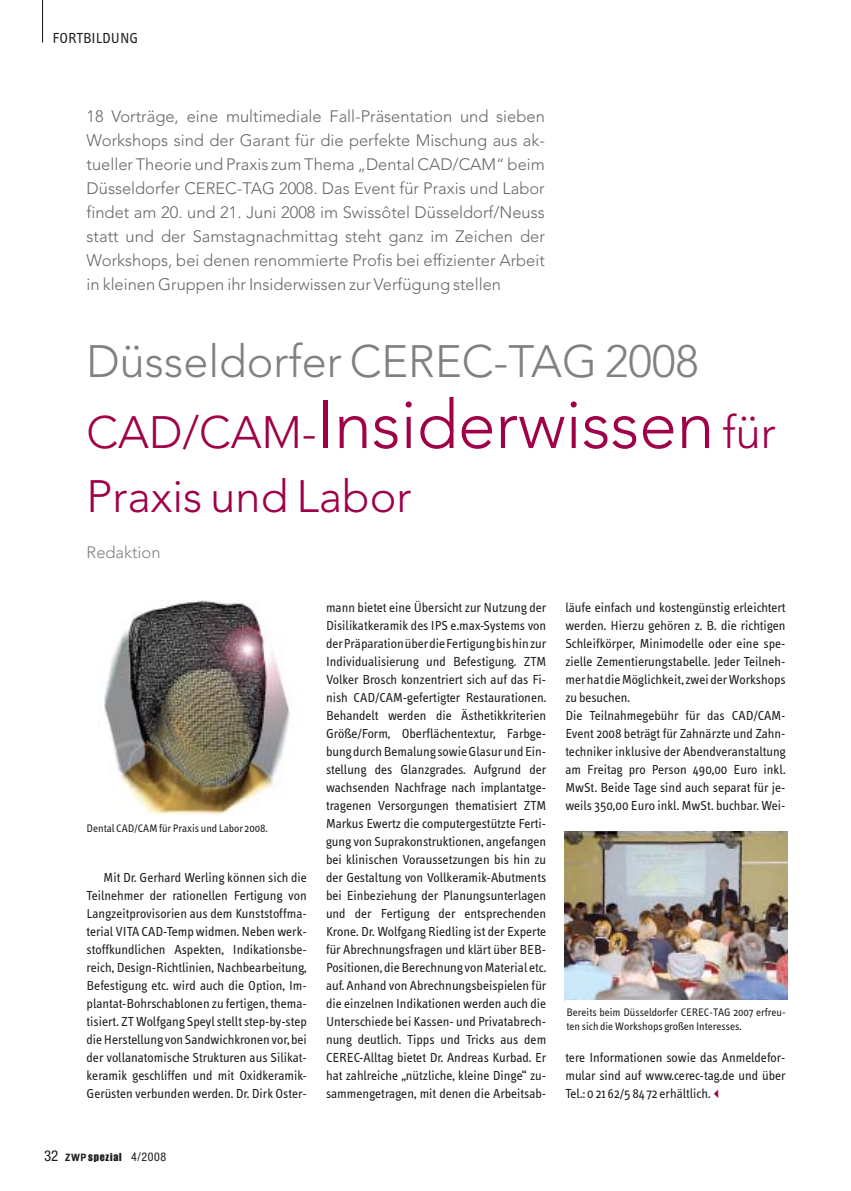
<style>
.page{position:relative;width:851px;height:1191px;background:#fff}
.page>*{position:absolute;margin:0;border:0;box-sizing:border-box;transform-origin:0 0}
.t1{font:300 67.5px "Avenir";color:#9f0047}
.t2{font:300 45px "Avenir";color:#817f84}
.t3{font:300 45px "Avenir";color:#9f0047}
.t4{font:300 16.5px/24px "Avenir";color:#67666b;text-align:justify}
.t5{font:300 16.5px "Avenir";color:#817f84}
.t6{font:15px "Info Text";color:#1b1c20}
.t7{font:13.5px/18px "Info Text";color:#1b1c20;text-align:justify}
.t8{font:11.25px/13.5px "Info Text";color:#1b1c20}
.t9{font:11.25px "Impact";letter-spacing:.075em;color:#1b1c20}
.s1{font-size:45px}
.s2{font-family:"Helvetica Neue";font-stretch:condensed;font-size:15px}
.s3{font-family:"Meta";font-weight:700;font-size:10.5px}
.s4{font-family:"Helvetica Neue";font-stretch:condensed;font-size:12px}
</style>
<div class="page">
<hr style="left:42px;top:0;width:1px;height:43px;background:#1b1c20">
<img style="left:104px;top:600px;width:186px;height:215px">
<img style="left:565px;top:831px;width:222px;height:169px">
<p class="t6" style="left:53px;top:32px;width:87px">FORTBILDUNG</p>
<p class="t4" style="left:87px;top:106px;width:460px">18 Vorträge, eine multimediale Fall-Präsentation und sieben Workshops sind der Garant für die perfekte Mischung aus ak&shy;tueller Theorie und Praxis zum Thema „Dental CAD/CAM“ beim Düsseldorfer CEREC-TAG 2008. Das Event für Praxis und Labor findet am 20. und 21. Juni 2008 im Swissôtel Düsseldorf/Neuss statt und der Samstagnachmittag steht ganz im Zeichen der Workshops, bei denen renommierte Profis bei effizienter Arbeit in kleinen Gruppen ihr Insiderwissen zur Verfügung stellen</p>
<h2 class="t2" style="left:87px;top:343px;width:613px">Düsseldorfer CEREC-TAG 2008</h2>
<h1 class="t1" style="left:87px;top:397px;width:690px"><span class="s1">CAD/CAM-</span>Insiderwissen <span class="s1">für</span></h1>
<h2 class="t3" style="left:87px;top:478px;width:326px">Praxis und Labor</h2>
<p class="t5" style="left:87px;top:546px;width:75px">Redaktion</p>
<p class="t8" style="left:87px;top:822px;width:183px">Dental CAD/CAM für Praxis und Labor 2008.</p>
<p class="t7" style="left:87px;top:870px;width:222px;text-indent:17px">Mit Dr. Gerhard Werling können sich die Teilnehmer der rationellen Fertigung von Langzeitprovisorien aus dem Kunststoffma&shy;terial VITA CAD-Temp widmen. Neben werk&shy;stoffkundlichen Aspekten, Indikationsbe&shy;reich, Design-Richtlinien, Nachbearbeitung, Befestigung etc. wird auch die Option, Im&shy;plantat-Bohrschablonen zu fertigen, thema&shy;tisiert. ZT Wolfgang Speyl stellt step-by-step die Herstellung von Sandwichkronen vor, bei der vollanatomische Strukturen aus Silikat&shy;keramik geschliffen und mit Oxidkeramik-Gerüsten verbunden werden. Dr. Dirk Oster-</p>
<p class="t9" style="left:44px;top:1152px;width:124px"><span class="s2">32</span> <span class="s3">ZWP</span>spezial <span class="s4">4/2008</span></p>
<p class="t7" style="left:326px;top:600px;width:222px">mann bietet eine Übersicht zur Nutzung der Disilikatkeramik des IPS e.max-Systems von der Präparation über die Fertigung bis hin zur Individualisierung und Befestigung. ZTM Volker Brosch konzentriert sich auf das Fi&shy;nish CAD/CAM-gefertigter Restaurationen.<br>Behandelt werden die Ästhetikkriterien Größe/Form, Oberflächentextur, Farbge&shy;bung durch Bemalung sowie Glasur und Ein&shy;stellung des Glanzgrades. Aufgrund der wachsenden Nachfrage nach implantatge&shy;tragenen Versorgungen thematisiert ZTM Markus Ewertz die computergestützte Ferti&shy;gung von Suprakonstruktionen, angefangen bei klinischen Voraussetzungen bis hin zu der Gestaltung von Vollkeramik-Abutments bei Einbeziehung der Planungsunterlagen und der Fertigung der entsprechenden Krone. Dr. Wolfgang Riedling ist der Experte für Abrechnungsfragen und klärt über BEB-Positionen, die Berechnung von Material etc. auf. Anhand von Abrechnungsbeispielen für die einzelnen Indikationen werden auch die Unterschiede bei Kassen- und Privatabrech&shy;nung deutlich. Tipps und Tricks aus dem CEREC-Alltag bietet Dr. Andreas Kurbad. Er hat zahlreiche „nützliche, kleine Dinge“ zu&shy;sammengetragen, mit denen die Arbeitsab-</p>
<p class="t7" style="left:565px;top:600px;width:222px;text-align:left">läufe einfach und kostengünstig erleichtert werden. Hierzu gehören z. B. die richtigen Schleifkörper, Minimodelle oder eine spe&shy;zielle Zementierungstabelle. Jeder Teilneh&shy;mer hat die Möglichkeit, zwei der Workshops zu besuchen.<br>Die Teilnahmegebühr für das CAD/CAM-Event 2008 beträgt für Zahnärzte und Zahn&shy;techniker inklusive der Abendveranstaltung am Freitag pro Person 490,00 Euro inkl.<br>MwSt. Beide Tage sind auch separat für je&shy;weils 350,00 Euro inkl. MwSt. buchbar. Wei-</p>
<p class="t8" style="left:566px;top:1006px;width:221px">Bereits beim Düsseldorfer CEREC-TAG 2007 erfreu&shy;ten sich die Workshops großen Interesses.</p>
<p class="t7" style="left:565px;top:1050px;width:222px">tere Informationen sowie das Anmeldefor&shy;mular sind auf www.cerec-tag.de und über Tel.: 0 21 62/5 84 72 erhältlich.</p>
</div>
